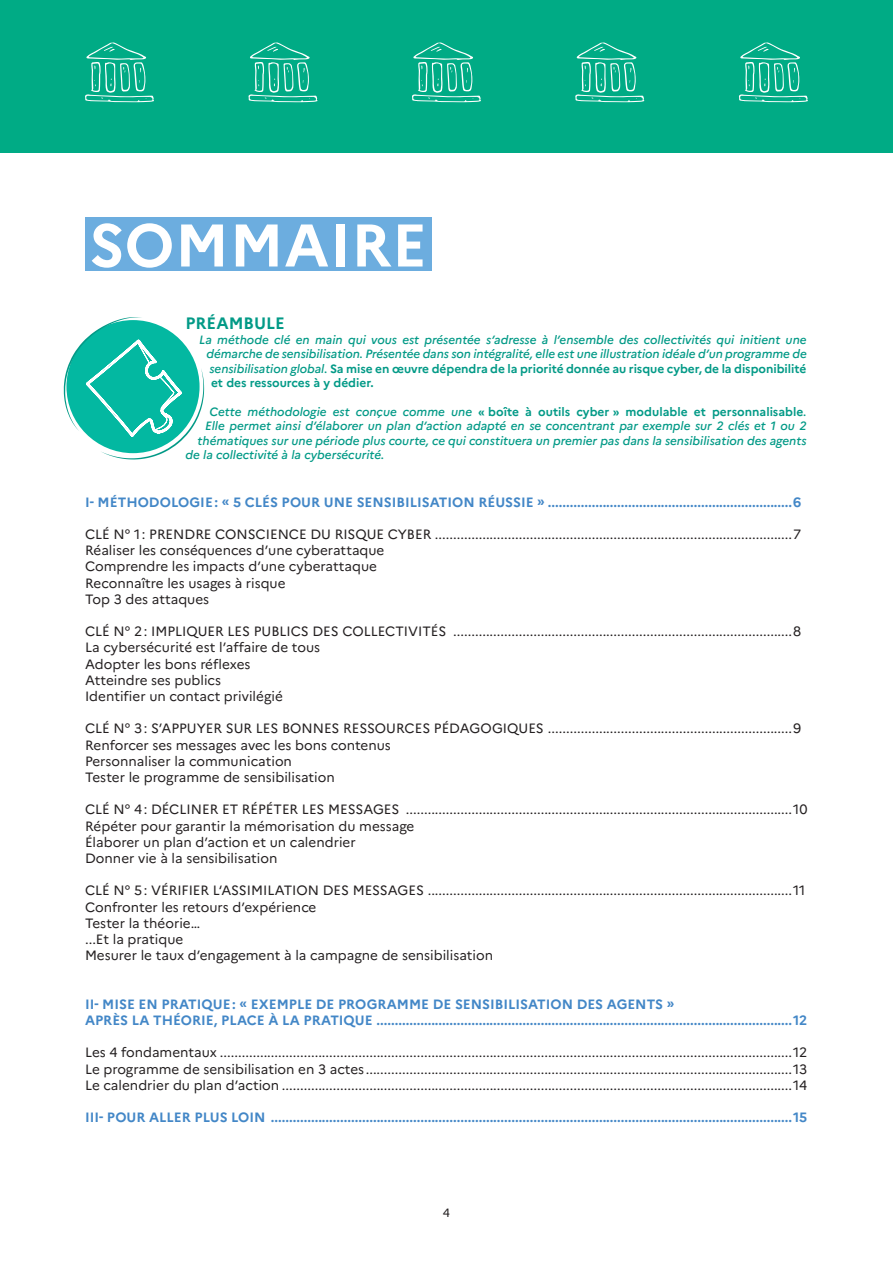
<style>
.page{position:relative;width:893px;height:1263px;background:#fff}
.page>*{position:absolute;margin:0;border:0;box-sizing:border-box;transform-origin:0 0}
.t1{font:700 60px "Marianne";letter-spacing:.01em;color:#fff}
.t2{font:700 16.5px "Marianne";color:#039a87}
.t3{font:13.5px "Marianne";color:#231f20}
.t4{font:700 13.5px "Marianne";color:#4387c7}
.t5{font:italic 500 12px "Marianne";color:#039a87}
.t6{font:700 12px "Marianne";letter-spacing:-.005em;color:#039a87}
.t7{font:12px "Marianne";color:#231f20}
.s1{font-weight:500;font-style:italic}
</style>
<div class="page">
<div style="left:0;top:0;width:893px;height:153px;background:#00ab85"></div>
<svg style="left:85px;top:42px;width:69px;height:60px"></svg>
<svg style="left:739px;top:42px;width:69px;height:60px"></svg>
<svg style="left:412px;top:42px;width:69px;height:60px"></svg>
<svg style="left:575px;top:42px;width:69px;height:60px"></svg>
<svg style="left:248px;top:42px;width:70px;height:60px"></svg>
<div style="left:85px;top:217px;width:346px;height:54px;background:#6caddf"></div>
<svg style="left:64px;top:317px;width:140px;height:142px"></svg>
<p class="t1" style="left:89px;top:209px;width:339px">SOMMAIRE</p>
<p class="t2" style="left:186px;top:313px;width:101px">PRÉAMBULE</p>
<p class="t5" style="left:199px;top:332px;width:609px">La méthode clé en main qui vous est présentée s’adresse à l’ensemble des collectivités qui initient une</p>
<p class="t5" style="left:207px;top:347px;width:602px">démarche de sensibilisation. Présentée dans son intégralité, elle est une illustration idéale d’un programme de</p>
<p class="t6" style="left:210px;top:361px;width:598px"><span class="s1">sensibilisation global.</span> Sa mise en œuvre dépendra de la priorité donnée au risque cyber, de la disponibilité</p>
<p class="t6" style="left:211px;top:375px;width:164px">et des ressources à y dédier.</p>
<p class="t6" style="left:210px;top:404px;width:599px"><span class="s1">Cette méthodologie est conçue comme une</span> « boîte à outils cyber » modulable et personnalisable<span class="s1">.</span></p>
<p class="t5" style="left:205px;top:419px;width:603px">Elle permet ainsi d’élaborer un plan d’action adapté en se concentrant par exemple sur 2 clés et 1 ou 2</p>
<p class="t5" style="left:198px;top:433px;width:610px">thématiques sur une période plus courte, ce qui constituera un premier pas dans la sensibilisation des agents</p>
<p class="t5" style="left:186px;top:447px;width:200px">de la collectivité à la cybersécurité.</p>
<p class="t4" style="left:85px;top:493px;width:718px">I- MÉTHODOLOGIE: « 5 CLÉS POUR UNE SENSIBILISATION RÉUSSIE » ...................................................................6</p>
<p class="t3" style="left:85px;top:526px;width:718px">CLÉ N° 1 : PRENDRE CONSCIENCE DU RISQUE CYBER ..................................................................................................7</p>
<p class="t3" style="left:85px;top:542px;width:301px">Réaliser les conséquences d’une cyberattaque</p>
<p class="t3" style="left:85px;top:558px;width:294px">Comprendre les impacts d’une cyberattaque</p>
<p class="t3" style="left:85px;top:574px;width:202px">Reconnaître les usages à risque</p>
<p class="t3" style="left:85px;top:591px;width:126px">Top 3 des attaques</p>
<p class="t3" style="left:85px;top:623px;width:718px">CLÉ N° 2: IMPLIQUER LES PUBLICS DES COLLECTIVITÉS .............................................................................................8</p>
<p class="t3" style="left:85px;top:639px;width:237px">La cybersécurité est l’affaire de tous</p>
<p class="t3" style="left:85px;top:655px;width:167px">Adopter les bons réflexes</p>
<p class="t3" style="left:85px;top:672px;width:138px">Atteindre ses publics</p>
<p class="t3" style="left:85px;top:688px;width:199px">Identifier un contact privilégié</p>
<p class="t3" style="left:85px;top:720px;width:718px">CLÉ N° 3: S’APPUYER SUR LES BONNES RESSOURCES PÉDAGOGIQUES ...................................................................9</p>
<p class="t3" style="left:85px;top:736px;width:307px">Renforcer ses messages avec les bons contenus</p>
<p class="t3" style="left:85px;top:753px;width:208px">Personnaliser la communication</p>
<p class="t3" style="left:85px;top:769px;width:251px">Tester le programme de sensibilisation</p>
<p class="t3" style="left:85px;top:801px;width:724px">CLÉ N° 4: DÉCLINER ET RÉPÉTER LES MESSAGES ..........................................................................................................10</p>
<p class="t3" style="left:85px;top:817px;width:331px">Répéter pour garantir la mémorisation du message</p>
<p class="t3" style="left:85px;top:834px;width:272px">Élaborer un plan d’action et un calendrier</p>
<p class="t3" style="left:85px;top:850px;width:194px">Donner vie à la sensibilisation</p>
<p class="t3" style="left:85px;top:882px;width:722px">CLÉ N° 5: VÉRIFIER L‘ASSIMILATION DES MESSAGES ....................................................................................................11</p>
<p class="t3" style="left:85px;top:898px;width:233px">Confronter les retours d’expérience</p>
<p class="t3" style="left:85px;top:915px;width:117px">Tester la théorie…</p>
<p class="t3" style="left:85px;top:931px;width:100px">...Et la pratique</p>
<p class="t3" style="left:85px;top:947px;width:410px">Mesurer le taux d’engagement à la campagne de sensibilisation</p>
<p class="t4" style="left:85px;top:996px;width:591px">II- MISE EN PRATIQUE: « EXEMPLE DE PROGRAMME DE SENSIBILISATION DES AGENTS »</p>
<p class="t4" style="left:85px;top:1012px;width:724px">APRÈS LA THÉORIE, PLACE À LA PRATIQUE ..................................................................................................................12</p>
<p class="t3" style="left:85px;top:1044px;width:724px">Les 4 fondamentaux .............................................................................................................................................................12</p>
<p class="t3" style="left:85px;top:1060px;width:724px">Le programme de sensibilisation en 3 actes.....................................................................................................................13</p>
<p class="t3" style="left:85px;top:1077px;width:723px">Le calendrier du plan d’action ............................................................................................................................................14</p>
<p class="t4" style="left:85px;top:1109px;width:724px">III- POUR ALLER PLUS LOIN ...............................................................................................................................................15</p>
<p class="t7" style="left:443px;top:1205px;width:9px">4</p>
</div>
